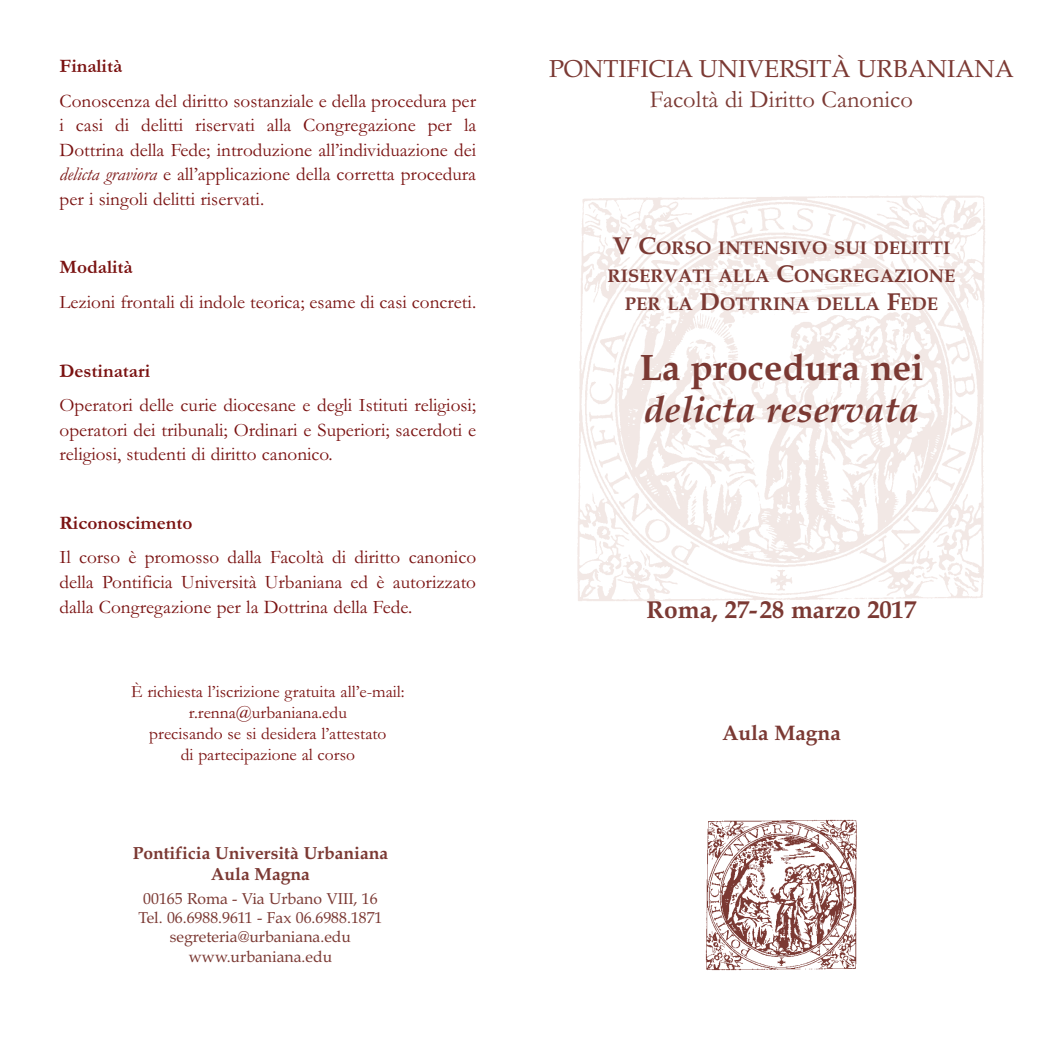
<style>
.page{position:relative;width:1042px;height:1042px;background:#fff}
.page>*{position:absolute;margin:0;border:0;box-sizing:border-box;transform-origin:0 0}
.t1{font:italic 700 36.75px "Book Antiqua";color:#7b3933}
.t2{font:700 36.75px "Book Antiqua";color:#7b3933}
.t3{font:24.5px "Book Antiqua";color:#7b3933}
.t4{font:24.5px "Garamond";color:#7b3933}
.t5{font:700 24.5px "Book Antiqua";color:#7b3933}
.t6{font:700 21px "Book Antiqua";color:#7b3933}
.t7{font:19.25px/24.5px "Garamond";color:#7a1211;text-align:justify}
.t8{font:700 19.25px "Garamond";color:#7a1211}
.t9{font:700 18.38px/28px "Book Antiqua";color:#7b3933;text-align:center}
.t10{font:17.5px/21px "Garamond";color:#7a1211;text-align:center}
.t11{font:700 17.5px/21px "Book Antiqua";color:#7b3933;text-align:center}
.t12{font:15.75px/19.2px "Book Antiqua";color:#7b3933;text-align:center}
.s1{font-style:italic}
.s2{font-size:24.5px}
</style>
<div class="page">
<img style="left:577px;top:195px;width:409px;height:406px">
<img style="left:705px;top:819px;width:152px;height:152px">
<p class="t8" style="left:60px;top:54px;width:64px">Finalità</p>
<p class="t7" style="left:60px;top:88px;width:418px">Conoscenza del diritto sostanziale e della procedura per i casi di delitti riservati alla Congregazione per la Dottrina della Fede; introduzione all’individuazione dei <span class="s1">delicta graviora</span> e all’applicazione della corretta procedura per i singoli delitti riservati.</p>
<p class="t8" style="left:60px;top:255px;width:75px">Modalità</p>
<p class="t7" style="left:60px;top:289px;width:418px">Lezioni frontali di indole teorica; esame di casi concreti.</p>
<p class="t8" style="left:60px;top:359px;width:92px">Destinatari</p>
<p class="t7" style="left:60px;top:392px;width:418px">Operatori delle curie diocesane e degli Istituti religiosi; operatori dei tribunali; Ordinari e Superiori; sacerdoti e religiosi, studenti di diritto canonico.</p>
<p class="t8" style="left:60px;top:511px;width:134px">Riconoscimento</p>
<p class="t7" style="left:60px;top:544px;width:418px">Il corso è promosso dalla Facoltà di diritto canonico della Pontificia Università Urbaniana ed è autorizzato dalla Congregazione per la Dottrina della Fede.</p>
<p class="t10" style="left:131px;top:680px;width:275px">È richiesta l’iscrizione gratuita all’e-mail: r.renna@urbaniana.edu<br>precisando se si desidera l’attestato<br>di partecipazione al corso</p>
<p class="t11" style="left:133px;top:842px;width:257px">Pontificia Università Urbaniana<br>Aula Magna</p>
<p class="t12" style="left:138px;top:889px;width:245px">00165 Roma - Via Urbano VIII, 16<br>Tel. 06.6988.9611 - Fax 06.6988.1871 segreteria@urbaniana.edu www.urbaniana.edu</p>
<p class="t3" style="left:549px;top:55px;width:466px">PONTIFICIA UNIVERSITÀ URBANIANA</p>
<p class="t4" style="left:650px;top:84px;width:264px">Facoltà di Diritto Canonico</p>
<p class="t9" style="left:607px;top:233px;width:349px"><span class="s2">V C</span>ORSO INTENSIVO SUI DELITTI<br>RISERVATI ALLA <span class="s2">C</span>ONGREGAZIONE<br>PER LA <span class="s2">D</span>OTTRINA DELLA <span class="s2">F</span>EDE</p>
<h1 class="t2" style="left:640px;top:346px;width:285px">La procedura nei</h1>
<h1 class="t1" style="left:644px;top:388px;width:277px">delicta reservata</h1>
<p class="t5" style="left:646px;top:595px;width:271px">Roma, 27-28 marzo 2017</p>
<p class="t6" style="left:722px;top:721px;width:120px">Aula Magna</p>
</div>
